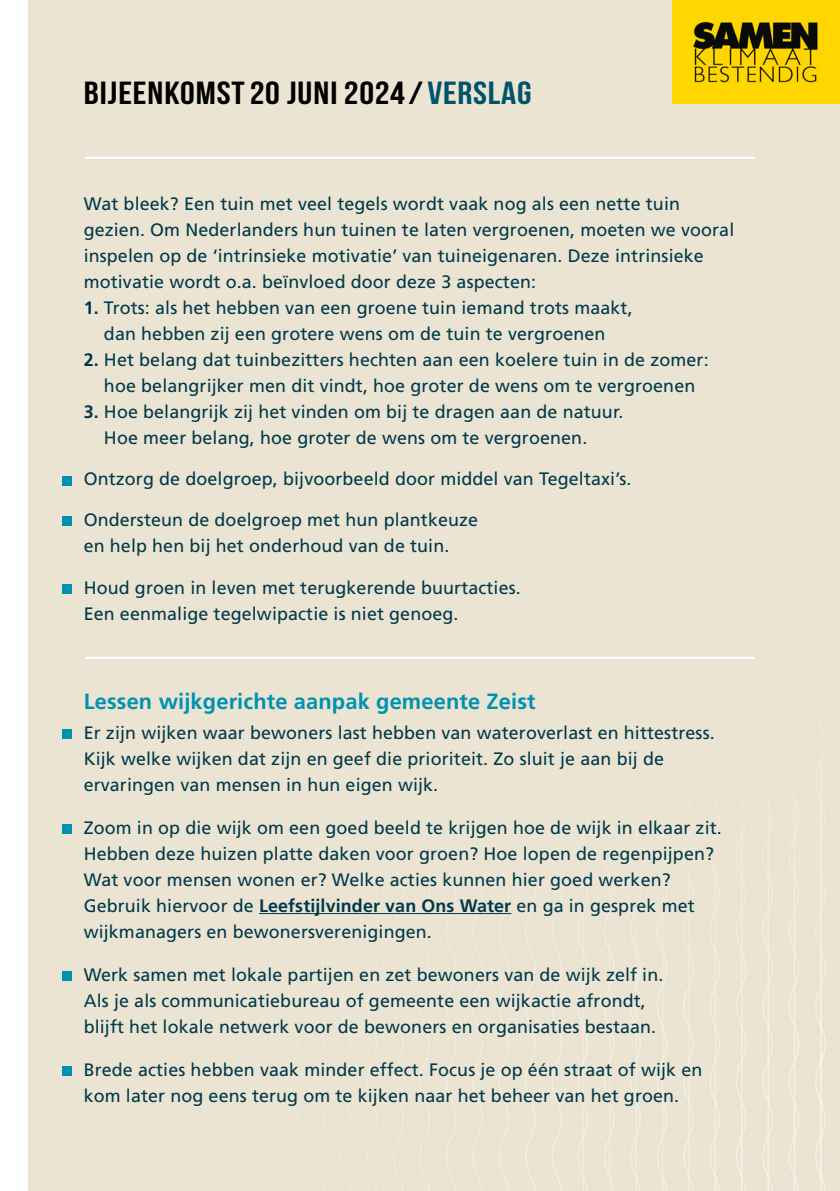
<style>
.page{position:relative;width:840px;height:1191px;background:#fff}
.page>*{position:absolute;margin:0;border:0;box-sizing:border-box;transform-origin:0 0}
.t1{font:32px "Bebas Neue";letter-spacing:.02em;color:#000;scale:1.16 1}
.t2{font:700 22px "Frutiger LT Pro";letter-spacing:.005em;color:#0091b1}
.t3{font:18px/26px "Frutiger LT Pro";letter-spacing:.005em;color:#00394b}
.s1{color:#00536b}
.s2{font-weight:700}
</style>
<div class="page">
<div style="left:28px;top:0;width:811px;height:1191px;background:#ebe4d2"></div>
<div style="left:62px;top:1066px;width:10px;height:9px;background:#0091b1"></div>
<div style="left:62px;top:971px;width:10px;height:9px;background:#0091b1"></div>
<div style="left:62px;top:824px;width:10px;height:10px;background:#0091b1"></div>
<div style="left:62px;top:729px;width:10px;height:9px;background:#0091b1"></div>
<div style="left:62px;top:584px;width:10px;height:9px;background:#0091b1"></div>
<div style="left:62px;top:516px;width:10px;height:10px;background:#0091b1"></div>
<div style="left:62px;top:476px;width:10px;height:10px;background:#0091b1"></div>
<hr style="left:85px;top:657px;width:669px;height:2px;background:#fff">
<hr style="left:85px;top:157px;width:669px;height:2px;background:#fff">
<hr style="left:259px;top:913px;width:252px;height:1px;background:#00394b">
<img style="left:672px;top:0;width:167px;height:104px">
<h1 class="t1" style="left:84px;top:75px;width:387px">BIJEENKOMST 20 JUNI 2024 / <span class="s1">VERSLAG</span></h1>
<p class="t3" style="left:84px;top:191px;width:651px">Wat bleek? Een tuin met veel tegels wordt vaak nog als een nette tuin gezien. Om Nederlanders hun tuinen te laten vergroenen, moeten we vooral inspelen op de ‘intrinsieke motivatie’ van tuineigenaren. Deze intrinsieke motivatie wordt o.a. beïnvloed door deze 3 aspecten:</p>
<p class="t3" style="left:84px;top:295px;width:550px;text-align:center"><span class="s2">1.</span> Trots: als het hebben van een groene tuin iemand trots maakt, dan hebben zij een grotere wens om de tuin te vergroenen</p>
<p class="t3" style="left:84px;top:347px;width:626px;text-align:center"><span class="s2">2.</span> Het belang dat tuinbezitters hechten aan een koelere tuin in de zomer: hoe belangrijker men dit vindt, hoe groter de wens om te vergroenen</p>
<p class="t3" style="left:104px;top:399px;width:520px;text-indent:-20px"><span class="s2">3.</span> Hoe belangrijk zij het vinden om bij te dragen aan de natuur.<br>Hoe meer belang, hoe groter de wens om te vergroenen.</p>
<p class="t3" style="left:84px;top:466px;width:549px">Ontzorg de doelgroep, bijvoorbeeld door middel van Tegeltaxi’s.</p>
<p class="t3" style="left:84px;top:507px;width:396px">Ondersteun de doelgroep met hun plantkeuze en help hen bij het onderhoud van de tuin.</p>
<p class="t3" style="left:84px;top:574px;width:438px">Houd groen in leven met terugkerende buurtacties.<br>Een eenmalige tegelwipactie is niet genoeg.</p>
<p class="t2" style="left:84px;top:688px;width:453px">Lessen wijkgerichte aanpak gemeente Zeist</p>
<p class="t3" style="left:84px;top:719px;width:632px">Er zijn wijken waar bewoners last hebben van wateroverlast en hittestress.<br>Kijk welke wijken dat zijn en geef die prioriteit. Zo sluit je aan bij de ervaringen van mensen in hun eigen wijk.</p>
<p class="t3" style="left:84px;top:814px;width:639px">Zoom in op die wijk om een goed beeld te krijgen hoe de wijk in elkaar zit.<br>Hebben deze huizen platte daken voor groen? Hoe lopen de regenpijpen?<br>Wat voor mensen wonen er? Welke acties kunnen hier goed werken?<br>Gebruik hiervoor de <span class="s2">Leefstijlvinder van Ons Water</span> en ga in gesprek met wijkmanagers en bewonersverenigingen.</p>
<p class="t3" style="left:84px;top:961px;width:581px">Werk samen met lokale partijen en zet bewoners van de wijk zelf in.<br>Als je als communicatiebureau of gemeente een wijkactie afrondt, blijft het lokale netwerk voor de bewoners en organisaties bestaan.</p>
<p class="t3" style="left:84px;top:1056px;width:619px">Brede acties hebben vaak minder effect. Focus je op één straat of wijk en kom later nog eens terug om te kijken naar het beheer van het groen.</p>
</div>
